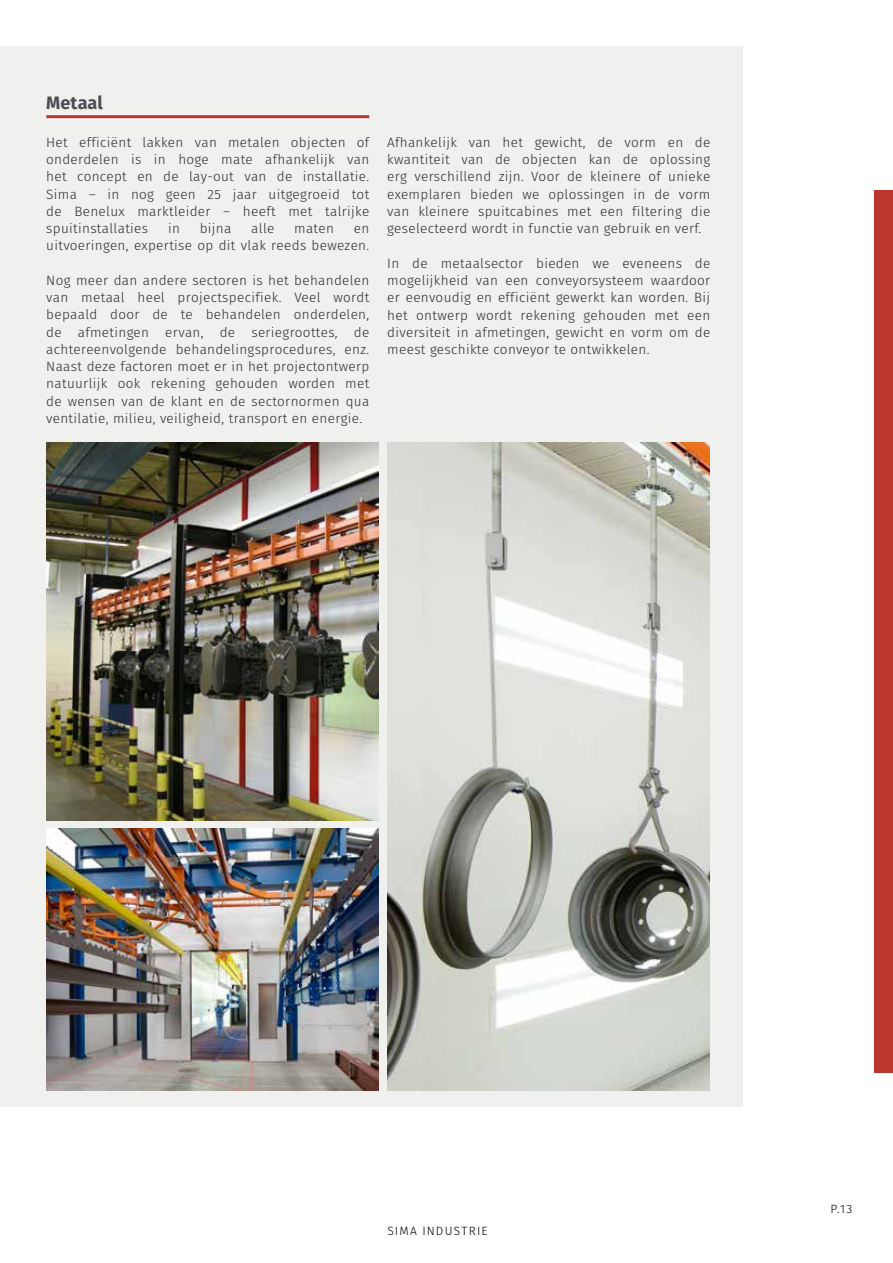
<style>
.page{position:relative;width:893px;height:1263px;background:#fff}
.page>*{position:absolute;margin:0;border:0;box-sizing:border-box;transform-origin:0 0}
.t1{font:700 18px "Fira Sans";color:#4e4d53}
.t2{font:300 13.5px/17.2px "Fira Sans";letter-spacing:.025em;color:#292d2b;text-align:justify}
.t3{font:300 12px "Fira Sans";letter-spacing:.095em;color:#000}
</style>
<div class="page">
<div style="left:874px;top:190px;width:19px;height:882px;background:#bc352e"></div>
<div style="left:0;top:46px;width:742px;height:1061px;background:#f0f0ee"></div>
<img style="left:46px;top:442px;width:332px;height:378px">
<img style="left:387px;top:442px;width:322px;height:648px">
<img style="left:46px;top:828px;width:332px;height:262px">
<hr style="left:46px;top:115px;width:323px;height:3px;background:#bc352e">
<h1 class="t1" style="left:46px;top:90px;width:58px">Metaal</h1>
<p class="t2" style="left:46px;top:135px;width:325px">Het efficiënt lakken van metalen objecten of onderdelen is in hoge mate afhankelijk van het concept en de lay-out van de installatie.<br>Sima – in nog geen 25 jaar uitgegroeid tot de Benelux marktleider – heeft met talrijke spuitinstallaties</p>
<p class="t2" style="left:168px;top:221px;width:13px">in</p>
<p class="t2" style="left:200px;top:221px;width:33px">bijna</p>
<p class="t2" style="left:251px;top:221px;width:25px">alle</p>
<p class="t2" style="left:294px;top:221px;width:41px">maten</p>
<p class="t2" style="left:46px;top:221px;width:324px;text-align:right">en<br>uitvoeringen, expertise op dit vlak reeds bewezen.</p>
<p class="t2" style="left:46px;top:273px;width:325px">Nog meer dan andere sectoren is het behandelen van metaal heel projectspecifiek. Veel wordt bepaald door de te behandelen onderdelen, de afmetingen ervan, de seriegroottes, de achtereenvolgende behandelingsprocedures, enz.<br>Naast deze factoren moet er in het projectontwerp natuurlijk ook rekening gehouden worden met de wensen van de klant en de sectornormen qua ventilatie, milieu, veiligheid, transport en energie.</p>
<p class="t2" style="left:387px;top:135px;width:325px">Afhankelijk van het gewicht, de vorm en de kwantiteit van de objecten kan de oplossing erg verschillend zijn. Voor de kleinere of unieke exemplaren bieden we oplossingen in de vorm van kleinere spuitcabines met een filtering die geselecteerd wordt in functie van gebruik en verf.</p>
<p class="t2" style="left:387px;top:255px;width:325px">In de metaalsector bieden we eveneens de mogelijkheid van een conveyorsysteem waardoor er eenvoudig en efficiënt gewerkt kan worden. Bij het ontwerp wordt rekening gehouden met een diversiteit in afmetingen, gewicht en vorm om de meest geschikte conveyor te ontwikkelen.</p>
<p class="t3" style="left:387px;top:1222px;width:102px">SIMA INDUSTRIE</p>
<p class="t3" style="left:830px;top:1200px;width:23px">P.13</p>
</div>
